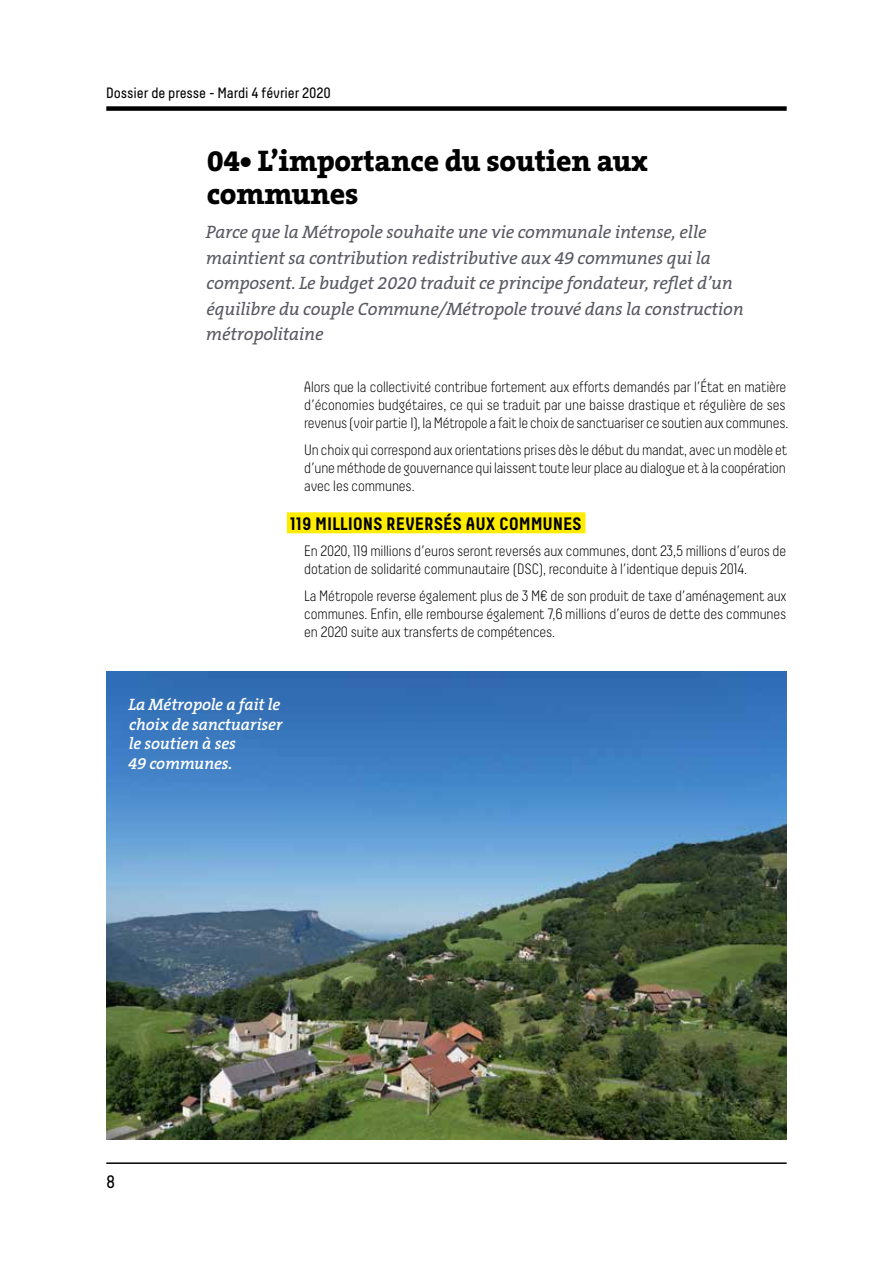
<style>
.page{position:relative;width:893px;height:1263px;background:#fff}
.page>*{position:absolute;margin:0;border:0;box-sizing:border-box;transform-origin:0 0}
.t1{font:800 30px/33px "The Serif B8";letter-spacing:-.01em;color:#000}
.t2{font:italic 18px/25.5px "The Serif B5 Plain";letter-spacing:-.01em;color:#585961}
.t3{font:700 18px "Decima";letter-spacing:-.01em;color:#000}
.t4{font:18px "Decima";color:#000}
.t5{font:italic 600 16.5px/19.8px "The Serif B6";letter-spacing:-.01em;color:#fff}
.t6{font:300 15px/18px "Decima";letter-spacing:-.01em;color:#000}
.t7{font:15px "Decima";letter-spacing:-.01em;color:#000}
</style>
<div class="page">
<hr style="left:106px;top:1162px;width:681px;height:2px;background:#000">
<div style="left:106px;top:106px;width:681px;height:5px;background:#000"></div>
<div style="left:287px;top:512px;width:298px;height:21px;background:#ffed00"></div>
<img style="left:106px;top:672px;width:681px;height:468px">
<p class="t7" style="left:106px;top:84px;width:226px">Dossier de presse - Mardi 4 février 2020</p>
<h1 class="t1" style="left:207px;top:146px;width:443px">04• L’importance du soutien aux communes</h1>
<p class="t2" style="left:206px;top:220px;width:540px">Parce que la Métropole souhaite une vie communale intense, elle maintient sa contribution redistributive aux 49 communes qui la composent. Le budget 2020 traduit ce principe fondateur, reflet d’un équilibre du couple Commune/Métropole trouvé dans la construction métropolitaine</p>
<p class="t6" style="left:304px;top:378px;width:486px">Alors que la collectivité contribue fortement aux efforts demandés par l’État en matière d’économies budgétaires, ce qui se traduit par une baisse drastique et régulière de ses revenus (voir partie I), la Métropole a fait le choix de sanctuariser ce soutien aux communes.</p>
<p class="t6" style="left:304px;top:441px;width:485px;text-align:justify">Un choix qui correspond aux orientations prises dès le début du mandat, avec un modèle et d’une méthode de gouvernance qui laissent toute leur place au dialogue et à la coopération avec les communes.</p>
<p class="t3" style="left:290px;top:513px;width:293px">119 MILLIONS REVERSÉS AUX COMMUNES</p>
<p class="t6" style="left:304px;top:542px;width:484px">En 2020, 119 millions d’euros seront reversés aux communes, dont 23,5 millions d’euros de dotation de solidarité communautaire (DSC), reconduite à l’identique depuis 2014.</p>
<p class="t6" style="left:304px;top:586px;width:484px;text-align:justify">La Métropole reverse également plus de 3 M€ de son produit de taxe d’aménagement aux communes. Enfin, elle rembourse également 7,6 millions d’euros de dette des communes en 2020 suite aux transferts de compétences.</p>
<p class="t5" style="left:128px;top:695px;width:156px">La Métropole a fait le choix de sanctuariser le soutien à ses<br>49 communes.</p>
<p class="t4" style="left:106px;top:1172px;width:11px">8</p>
</div>
